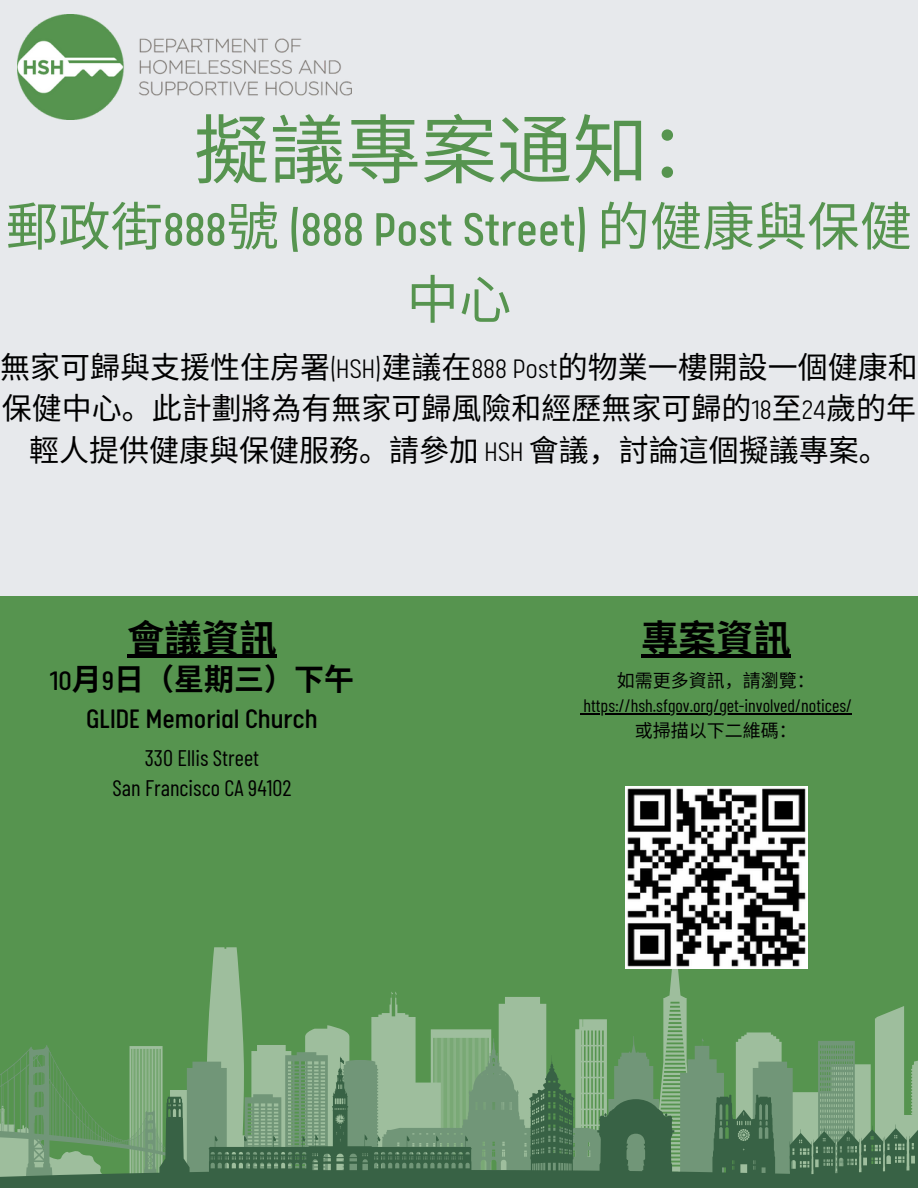
<style>
.page{position:relative;width:918px;height:1188px;background:#fff}
.page>*{position:absolute;margin:0;border:0;box-sizing:border-box;transform-origin:0 0}
.t1{font:75.75px "Noto Sans CJ Ksc";color:#56944f}
.t2{font:52.5px/73.2px "Calps Sans";color:#56944f;text-align:center}
.t3{font:700 37.5px "Noto Sans CJ Ksc";color:#000}
.t4{font:30px/41.7px "Noto Sans CJ Ksc";color:#000;text-align:center}
.t5{font:30px "Calps";color:#000}
.t6{font:700 30px "Noto Sans CJ Ksc";color:#000}
.t7{font:22.5px/30.3px "Barlow Condensed";color:#000;text-align:center}
.t8{font:18px/24.8px "Barlow Condensed";color:#000;text-align:center}
.t9{font:18px "Noto Sans CJ Ksc";color:#000}
.s1{font-family:"Noto Sans CJ Ksc"}
.s2{font-family:"Calps";font-weight:300}
.s3{font-family:"Calps";font-weight:400}
</style>
<div class="page">
<div style="left:0;top:0;width:918px;height:596px;background:#e7e9ec"></div>
<img style="left:18px;top:14px;width:334px;height:106px">
<div style="left:0;top:596px;width:918px;height:592px;background:#56944f"></div>
<svg style="left:736px;top:1006px;width:168px;height:49px"></svg>
<svg style="left:24px;top:1045px;width:139px;height:10px"></svg>
<svg style="left:207px;top:946px;width:517px;height:109px"></svg>
<svg style="left:0;top:1055px;width:918px;height:133px;background:#66906b"></svg>
<img style="left:626px;top:786px;width:181px;height:182px">
<hr style="left:641px;top:654px;width:150px;height:4px;background:#000">
<hr style="left:583px;top:713px;width:269px;height:1px;background:#000">
<hr style="left:127px;top:654px;width:150px;height:4px;background:#000">
<p class="t1" style="left:194px;top:90px;width:532px">擬議專案通知：</p>
<h1 class="t2" style="left:6px;top:200px;width:908px"><span class="s1">郵政街</span>888<span class="s1">號</span> (888 Post Street) <span class="s1">的健康與保健中心</span></h1>
<h2 class="t4" style="left:0;top:344px;width:919px">無家可歸與支援性住房署<span class="s2">(HSH)</span>建議在<span class="s2">888 Post</span>的物業一樓開設一個健康和保健中心。此計劃將為有無家可歸風險和經歷無家可歸的<span class="s2">18</span>至<span class="s2">24</span>歲的年輕人提供健康與保健服務。請參加 <span class="s2">HSH</span> 會議，討論這個擬議專案。</h2>
<p class="t3" style="left:127px;top:609px;width:151px">會議資訊</p>
<h3 class="t6" style="left:50px;top:656px;width:306px"><span class="s3">10</span>月 <span class="s3">9</span>日（星期三）下午</h3>
<h5 class="t5" style="left:86px;top:706px;width:233px">GLIDE Memorial Church</h5>
<h4 class="t7" style="left:112px;top:741px;width:181px">330 Ellis Street<br>San Francisco CA 94102</h4>
<h4 class="t3" style="left:641px;top:609px;width:151px">專案資訊</h4>
<h3 class="t9" style="left:617px;top:666px;width:200px">如需更多資訊，請瀏覽：</h3>
<p class="t8" style="left:583px;top:692px;width:270px">https://hsh.sfgov.org/get-involved/notices/<span class="s1">或掃描以下二維碼：</span></p>
</div>
